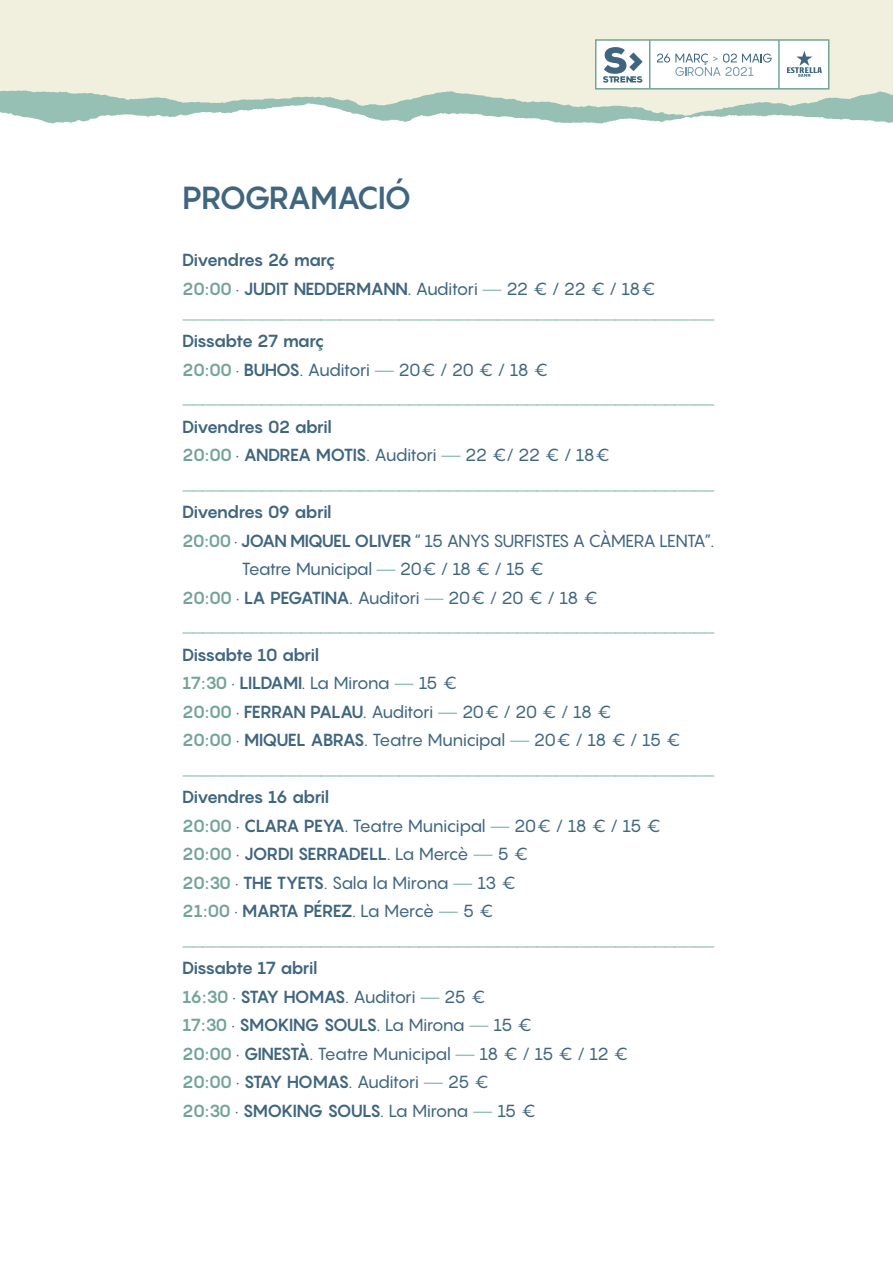
<style>
.page{position:relative;width:893px;height:1263px;background:#fff}
.page>*{position:absolute;margin:0;border:0;box-sizing:border-box;transform-origin:0 0}
.t1{font:700 31.5px "Pangram";letter-spacing:-.07em;color:#40667f}
.t2{font:17.25px/28.5px "Pangram";letter-spacing:-.06em;color:#40667f}
.t3{font:17.25px/28.5px "Pangram";letter-spacing:-.055em;color:#96c0b4}
.t4{font:700 17.25px/28.5px "Pangram";letter-spacing:-.08em;color:#40667f}
.s1{color:#73a499}
.s2{font-weight:400}
.s3{font-weight:400;color:#96c0b4}
.s4{font-weight:700;color:#40667f}
.s5{font-weight:700;color:#73a499}
.s6{color:#40667f}
.s7{font-weight:700}
.s8{color:#96c0b4}
</style>
<div class="page">
<svg style="left:20px;top:116px;width:873px;height:8px"></svg>
<svg style="left:0;top:0;width:893px;height:116px;fill:#f1f0df"></svg>
<div style="left:595px;top:39px;width:234px;height:51px;background:#fff;border:2px solid #73a499"></div>
<svg style="left:603px;top:47px;width:39px;height:36px"></svg>
<svg style="left:787px;top:51px;width:35px;height:26px"></svg>
<svg style="left:657px;top:54px;width:115px;height:22px"></svg>
<hr style="left:649px;top:40px;width:1px;height:49px;background:#73a499">
<hr style="left:778px;top:40px;width:2px;height:49px;background:#73a499">
<h1 class="t1" style="left:182px;top:178px;width:231px">PROGRAMACIÓ</h1>
<p class="t4" style="left:182px;top:246px;width:475px">Divendres 26 març<br><span class="s1">20:00</span> <span class="s2">·</span> JUDIT NEDDERMANN<span class="s2">. Auditori</span> <span class="s3">—</span> <span class="s2">22 € / 22 € / 18€</span></p>
<p class="t3" style="left:182px;top:298px;width:534px">______________________________________________________</p>
<p class="t3" style="left:182px;top:327px;width:534px"><span class="s4">Dissabte 27 març<br></span><span class="s5">20:00</span> <span class="s6">·</span> <span class="s4">BUHOS</span><span class="s6">. Auditori</span> — <span class="s6">20€ / 20 € / 18 € </span>______________________________________________________</p>
<p class="t3" style="left:182px;top:412px;width:534px"><span class="s4">Divendres 02 abril<br></span><span class="s5">20:00</span> <span class="s6">·</span> <span class="s4">ANDREA MOTIS</span><span class="s6">. Auditori</span> — <span class="s6">22 €/ 22 € / 18€ </span>______________________________________________________</p>
<p class="t4" style="left:182px;top:498px;width:151px">Divendres 09 abril</p>
<p class="t2" style="left:182px;top:526px;width:534px"><span class="s5">20:00</span> · <span class="s7">JOAN MIQUEL OLIVER</span> “ 15 ANYS SURFISTES A CÀMERA LENTA”.</p>
<p class="t2" style="left:242px;top:555px;width:304px">Teatre Municipal <span class="s8">—</span> 20€ / 18 € / 15 €</p>
<p class="t2" style="left:182px;top:583px;width:417px"><span class="s5">20:00</span> · <span class="s7">LA PEGATINA</span>. Auditori <span class="s8">—</span> 20€ / 20 € / 18 €</p>
<p class="t3" style="left:182px;top:612px;width:534px">______________________________________________________</p>
<p class="t2" style="left:182px;top:640px;width:534px"><span class="s7">Dissabte 10 abril<br></span><span class="s5">17:30</span> · <span class="s7">LILDAMI</span>. La Mirona <span class="s8">—</span> 15 €<br><span class="s5">20:00</span> · <span class="s7">FERRAN PALAU</span>. Auditori <span class="s8">—</span> 20€ / 20 € / 18 €<br><span class="s5">20:00</span> · <span class="s7">MIQUEL ABRAS</span>. Teatre Municipal <span class="s8">—</span> 20€ / 18 € / 15 € <span class="s8">______________________________________________________</span></p>
<p class="t2" style="left:182px;top:783px;width:534px"><span class="s7">Divendres 16 abril<br></span><span class="s5">20:00</span> · <span class="s7">CLARA PEYA</span>. Teatre Municipal <span class="s8">—</span> 20€ / 18 € / 15 € <span class="s5">20:00</span> · <span class="s7">JORDI SERRADELL</span>. La Mercè <span class="s8">—</span> 5 €<br><span class="s5">20:30</span> · <span class="s7">THE TYETS</span>. Sala la Mirona <span class="s8">—</span> 13 €<br><span class="s5">21:00</span> · <span class="s7">MARTA PÉREZ</span>. La Mercè <span class="s8">—</span> 5 € <span class="s8">______________________________________________________</span></p>
<p class="t2" style="left:182px;top:954px;width:447px"><span class="s7">Dissabte 17 abril<br></span><span class="s5">16:30</span> · <span class="s7">STAY HOMAS</span>. Auditori <span class="s8">—</span> 25 €<br><span class="s5">17:30</span> · <span class="s7">SMOKING SOULS</span>. La Mirona <span class="s8">—</span> 15 €<br><span class="s5">20:00</span> · <span class="s7">GINESTÀ</span>. Teatre Municipal <span class="s8">—</span> 18 € / 15 € / 12 € <span class="s5">20:00</span> · <span class="s7">STAY HOMAS</span>. Auditori <span class="s8">—</span> 25 €<br><span class="s5">20:30</span> · <span class="s7">SMOKING SOULS</span>. La Mirona <span class="s8">—</span> 15 €</p>
</div>
